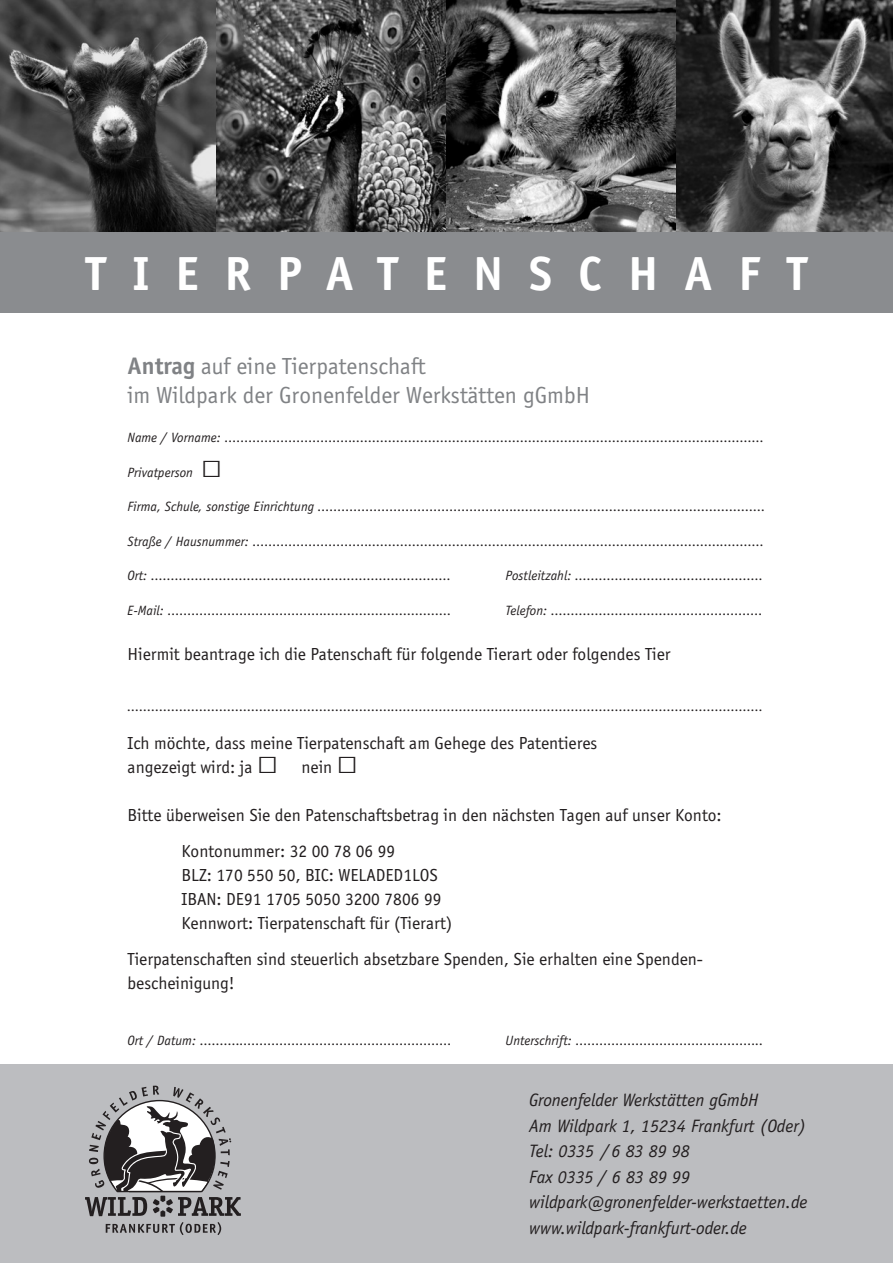
<style>
.page{position:relative;width:893px;height:1263px;background:#fff}
.page>*{position:absolute;margin:0;border:0;box-sizing:border-box;transform-origin:0 0}
.t1{font:700 48px "Officina Sans";letter-spacing:.54em;color:#fff}
.t2{font:24px/28.8px "Officina Sans";color:#808285}
.t3{font:18px/24px "Officina Sans";color:#231f20}
.t4{font:italic 18px/25.5px "Officina Sans";letter-spacing:-.005em;color:#231f20}
.t5{font:italic 13.5px "Officina Sans";color:#231f20}
.s1{font-weight:700}
.s2{font-family:"The Sans 3 Expert";font-style:normal;font-size:24px}
.s3{font-family:"The Sans 3 Expert";font-size:24px}
</style>
<div class="page">
<div style="left:0;top:1065px;width:893px;height:198px;background:#bcbdc0"></div>
<svg style="left:85px;top:1085px;width:156px;height:150px"></svg>
<img style="left:0;top:0;width:893px;height:232px">
<div style="left:0;top:232px;width:893px;height:81px;background:#8a8c8f"></div>
<h1 class="t1" style="left:85px;top:244px;width:278px">TIERPAT</h1>
<h1 class="t1" style="left:424px;top:244px;width:382px">ENSCHAFT</h1>
<h2 class="t2" style="left:128px;top:352px;width:464px"><span class="s1">ANTRAG</span> auf eine Tierpatenschaft<br>im Wildpark der Gronenfelder Werkstätten gGmbH</h2>
<p class="t5" style="left:128px;top:430px;width:638px">Name / Vorname: .......................................................................................................................................</p>
<p class="t5" style="left:128px;top:464px;width:96px">Privatperson <span class="s2">ò</span></p>
<p class="t5" style="left:128px;top:499px;width:639px">Firma, Schule, sonstige Einrichtung ................................................................................................................</p>
<p class="t5" style="left:128px;top:533px;width:638px">Straße / Hausnummer: ................................................................................................................................</p>
<p class="t5" style="left:128px;top:568px;width:325px">Ort: ...........................................................................</p>
<p class="t5" style="left:506px;top:568px;width:259px">Postleitzahl: ...............................................</p>
<p class="t5" style="left:128px;top:602px;width:325px">E-Mail: .......................................................................</p>
<p class="t5" style="left:506px;top:602px;width:259px">Telefon: .....................................................</p>
<h3 class="t3" style="left:128px;top:643px;width:544px">Hiermit beantrage ich die Patenschaft für folgende Tierart oder folgendes Tier</h3>
<p class="t5" style="left:128px;top:699px;width:637px">...............................................................................................................................................................</p>
<h3 class="t3" style="left:128px;top:731px;width:471px">Ich möchte, dass meine Tierpatenschaft am Gehege des Patentieres angezeigt wird: ja <span class="s3">ò</span></h3>
<h3 class="t3" style="left:301px;top:755px;width:58px">nein <span class="s3">ò</span></h3>
<h3 class="t3" style="left:182px;top:797px;width:542px;line-height:36px;text-indent:-54px">Bitte überweisen Sie den Patenschaftsbetrag in den nächsten Tagen auf unser Konto:<br>Kontonummer: 32 00 78 06 99</h3>
<h3 class="t3" style="left:182px;top:863px;width:272px">BLZ: 170 550 50, BIC: WELADED1LOS<br>IBAN: DE91 1705 5050 3200 7806 99<br>Kennwort: Tierpatenschaft für (Tierart)</h3>
<h3 class="t3" style="left:128px;top:947px;width:577px">Tierpatenschaften sind steuerlich absetzbare Spenden, Sie erhalten eine Spenden&shy;bescheinigung!</h3>
<p class="t5" style="left:128px;top:1032px;width:326px">Ort / Datum: ...............................................................</p>
<p class="t5" style="left:506px;top:1032px;width:260px">Unterschrift: ...............................................</p>
<h3 class="t4" style="left:529px;top:1087px;width:280px">Gronenfelder Werkstätten gGmbH<br>Am Wildpark 1, 15234 Frankfurt (Oder)<br>Tel: 0335 /6 83 89 98<br>Fax 0335 / 6 83 89 99 wildpark@gronenfelder-werkstaetten.de www.wildpark-frankfurt-oder.de</h3>
</div>
